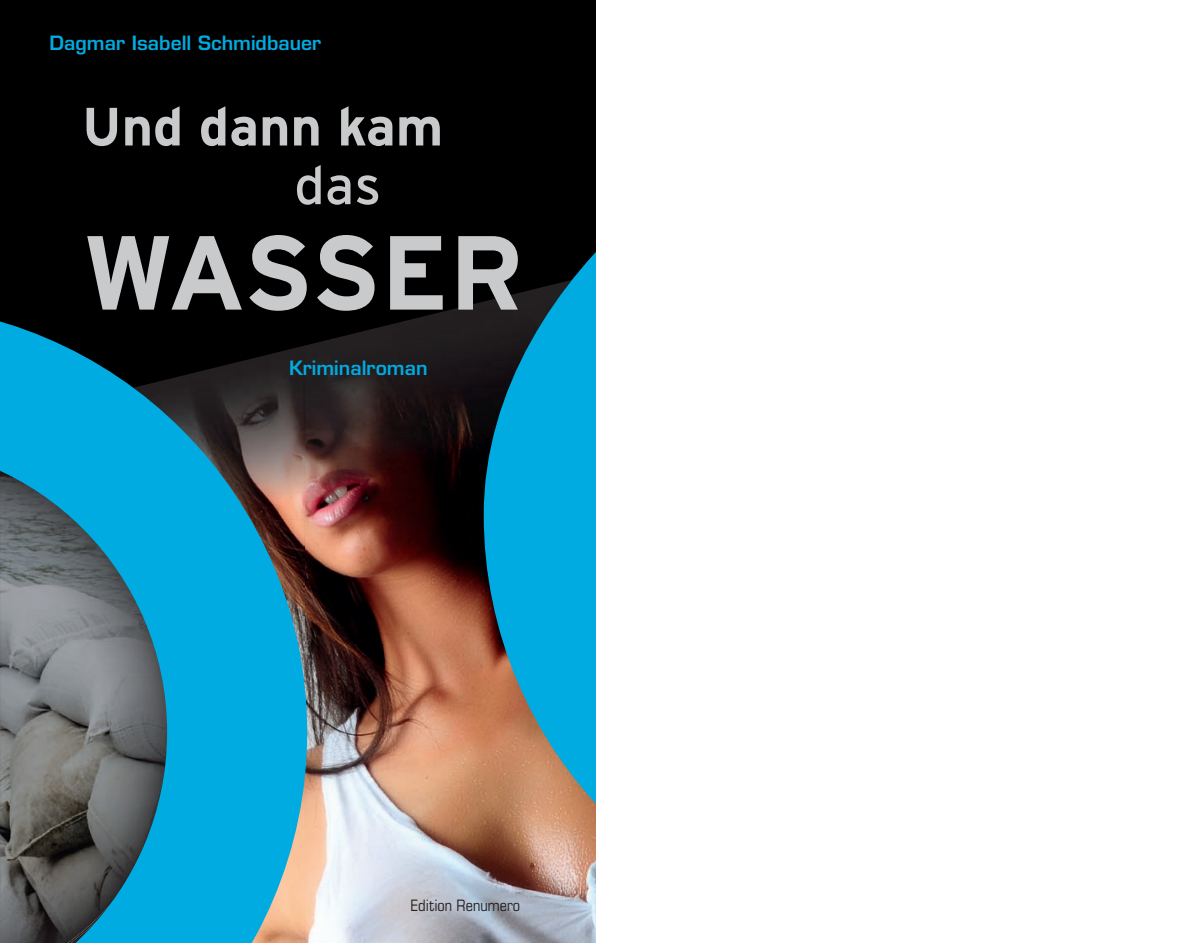
<style>
.page{position:relative;width:1191px;height:943px;background:#fff}
.page>*{position:absolute;margin:0;border:0;box-sizing:border-box;transform-origin:0 0}
.t1{font:105px "Interstate Bold+USKMUZ";letter-spacing:-.015em;color:#c9cacc}
.t2{font:53.73px "Interstate Bold+USKMUZ";color:#c9cacc}
.t3{font:53.73px "Interstate Regular+LQVJJN";color:#c9cacc}
.t4{font:19.25px "Eurostile Demi+GMRZOX";color:#00abe1}
.t5{font:15.75px "Eurostile Condensed+OGCDIP";color:#231f20}
</style>
<div class="page">
<div style="left:0;top:0;width:595px;height:943px;background:#000"></div>
<img style="left:307px;top:301px;width:177px;height:642px">
<svg style="left:484px;top:253px;width:111px;height:690px;background:#3d8ba2"></svg>
<svg style="left:0;top:321px;width:307px;height:622px;background:#2f8099"></svg>
<p class="t4" style="left:50px;top:36px;width:273px">Dagmar Isabell Schmidbauer</p>
<h2 class="t2" style="left:82px;top:95px;width:363px">Und dann kam</h2>
<h2 class="t3" style="left:294px;top:154px;width:89px">das</h2>
<h1 class="t1" style="left:82px;top:212px;width:443px">WASSER</h1>
<p class="t4" style="left:289px;top:360px;width:140px">Kriminalroman</p>
<p class="t5" style="left:410px;top:899px;width:111px">Edition Renumero</p>
</div>
